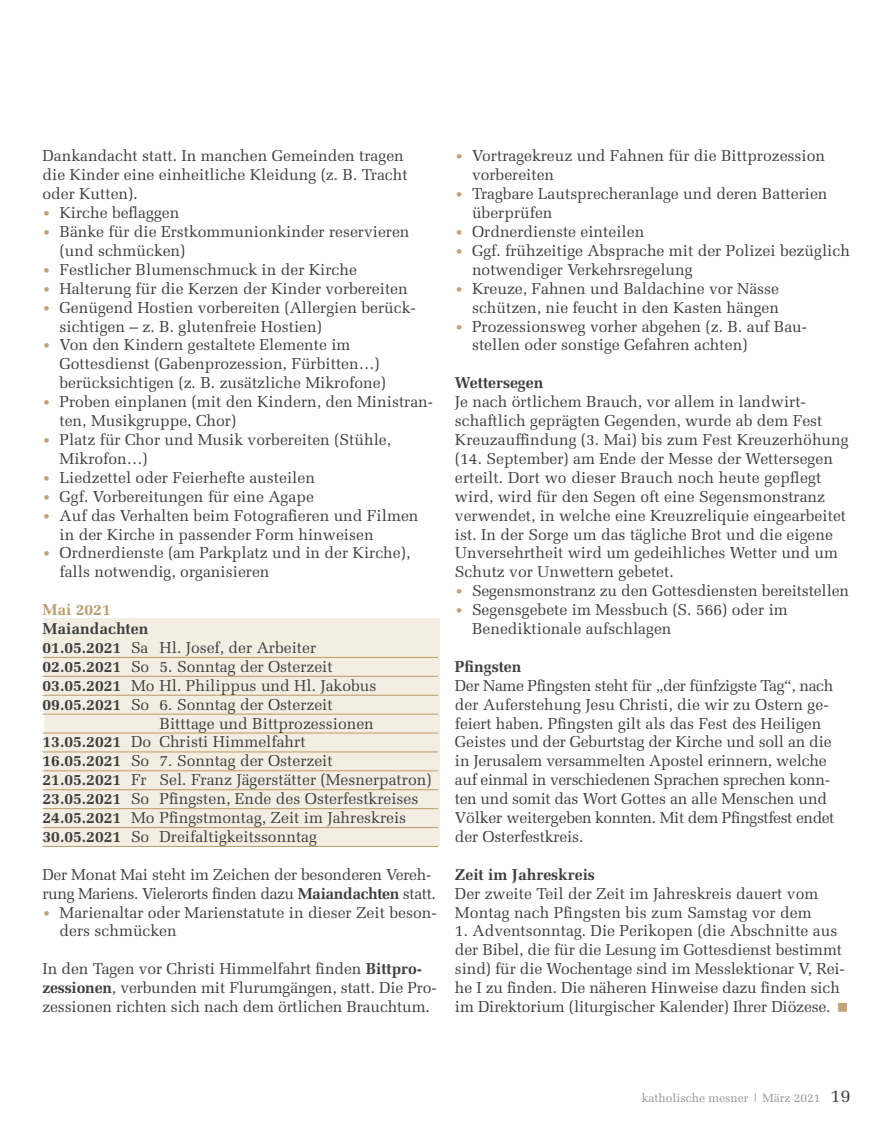
<style>
.page{position:relative;width:893px;height:1127px;background:#fff}
.page>*{position:absolute;margin:0;border:0;box-sizing:border-box;transform-origin:0 0}
.t1{font:15.75px/18.9px "Melior LT";color:#3e3e3f}
.t2{font:700 15.75px "Melior LT";color:#3e3e3f}
.t3{font:700 15.75px "Melior LT";color:#bc9b69}
.t4{font:12px "Melior LT";color:#939598}
.s1{font-size:13.5px;color:#c2a276}
.s2{font-weight:700}
.s3{font-size:18px;color:#3e3e3f}
</style>
<div class="page">
<div style="left:44px;top:618px;width:396px;height:228px;background:#f4ede2"></div>
<hr style="left:43px;top:657px;width:395px;height:1px;background:#bc9b69">
<hr style="left:43px;top:676px;width:395px;height:1px;background:#bc9b69">
<hr style="left:43px;top:695px;width:395px;height:1px;background:#bc9b69">
<hr style="left:43px;top:714px;width:395px;height:1px;background:#bc9b69">
<hr style="left:43px;top:733px;width:395px;height:1px;background:#bc9b69">
<hr style="left:43px;top:752px;width:395px;height:1px;background:#bc9b69">
<hr style="left:43px;top:770px;width:395px;height:1px;background:#bc9b69">
<hr style="left:43px;top:789px;width:395px;height:1px;background:#bc9b69">
<hr style="left:43px;top:808px;width:395px;height:1px;background:#bc9b69">
<hr style="left:43px;top:827px;width:395px;height:1px;background:#bc9b69">
<hr style="left:43px;top:846px;width:395px;height:1px;background:#bc9b69">
<p class="t1" style="left:43px;top:147px;width:367px">Dankandacht statt. In manchen Gemeinden tragen die Kinder eine einheitliche Kleidung (z. B. Tracht oder Kutten).</p>
<p class="t1" style="left:43px;top:203px;width:138px"><span class="s1">•</span> Kirche beflaggen</p>
<p class="t1" style="left:60px;top:222px;width:352px;text-indent:-17px"><span class="s1">•</span> Bänke für die Erstkommunionkinder reservieren (und schmücken)</p>
<p class="t1" style="left:43px;top:260px;width:316px"><span class="s1">•</span> Festlicher Blumenschmuck in der Kirche</p>
<p class="t1" style="left:43px;top:279px;width:367px"><span class="s1">•</span> Halterung für die Kerzen der Kinder vorbereiten</p>
<p class="t1" style="left:60px;top:298px;width:358px;text-indent:-17px"><span class="s1">•</span> Genügend Hostien vorbereiten (Allergien berück&shy;sichtigen – z. B. glutenfreie Hostien)</p>
<p class="t1" style="left:60px;top:336px;width:328px;text-indent:-17px"><span class="s1">•</span> Von den Kindern gestaltete Elemente im<br>Gottesdienst (Gabenprozession, Fürbitten…) berücksichtigen (z. B. zusätzliche Mikrofone)</p>
<p class="t1" style="left:60px;top:392px;width:375px;text-indent:-17px"><span class="s1">•</span> Proben einplanen (mit den Kindern, den Ministran&shy;ten, Musikgruppe, Chor)</p>
<p class="t1" style="left:60px;top:430px;width:333px;text-indent:-17px"><span class="s1">•</span> Platz für Chor und Musik vorbereiten (Stühle,<br>Mikrofon…)</p>
<p class="t1" style="left:43px;top:468px;width:274px"><span class="s1">•</span> Liedzettel oder Feierhefte austeilen</p>
<p class="t1" style="left:43px;top:487px;width:273px"><span class="s1">•</span> Ggf. Vorbereitungen für eine Agape</p>
<p class="t1" style="left:60px;top:506px;width:361px;text-indent:-17px"><span class="s1">•</span> Auf das Verhalten beim Fotografieren und Filmen in der Kirche in passender Form hinweisen</p>
<p class="t1" style="left:60px;top:544px;width:352px;text-indent:-17px"><span class="s1">•</span> Ordnerdienste (am Parkplatz und in der Kirche), falls notwendig, organisieren</p>
<p class="t3" style="left:43px;top:600px;width:70px">Mai 2021</p>
<p class="t2" style="left:43px;top:619px;width:107px">Maiandachten</p>
<p class="t1" style="left:43px;top:638px;width:275px"><span class="s2">01.05.2021</span> Sa Hl. Josef, der Arbeiter</p>
<p class="t1" style="left:43px;top:657px;width:292px"><span class="s2">02.05.2021</span> So 5. Sonntag der Osterzeit</p>
<p class="t1" style="left:43px;top:676px;width:335px"><span class="s2">03.05.2021</span> Mo Hl. Philippus und Hl. Jakobus</p>
<p class="t1" style="left:43px;top:695px;width:292px"><span class="s2">09.05.2021</span> So 6. Sonntag der Osterzeit</p>
<p class="t1" style="left:160px;top:714px;width:216px">Bitttage und Bittprozessionen</p>
<p class="t1" style="left:43px;top:733px;width:265px"><span class="s2">13.05.2021</span> Do Christi Himmelfahrt</p>
<p class="t1" style="left:43px;top:751px;width:292px"><span class="s2">16.05.2021</span> So 7. Sonntag der Osterzeit</p>
<p class="t1" style="left:43px;top:770px;width:391px"><span class="s2">21.05.2021</span> Fr Sel. Franz Jägerstätter (Mesnerpatron)</p>
<p class="t1" style="left:43px;top:789px;width:377px"><span class="s2">23.05.2021</span> So Pfingsten, Ende des Osterfestkreises</p>
<p class="t1" style="left:43px;top:808px;width:365px"><span class="s2">24.05.2021</span> Mo Pfingstmontag, Zeit im Jahreskreis</p>
<p class="t1" style="left:43px;top:827px;width:276px"><span class="s2">30.05.2021</span> So Dreifaltigkeitssonntag</p>
<p class="t1" style="left:43px;top:865px;width:395px">Der Monat Mai steht im Zeichen der besonderen Vereh&shy;rung Mariens. Vielerorts finden dazu <span class="s2">Maiandachten</span> statt.</p>
<p class="t1" style="left:60px;top:903px;width:379px;text-indent:-17px"><span class="s1">•</span> Marienaltar oder Marienstatute in dieser Zeit beson&shy;ders schmücken</p>
<p class="t1" style="left:43px;top:959px;width:396px">In den Tagen vor Christi Himmelfahrt finden <span class="s2">Bittpro&shy;zessionen</span>, verbunden mit Flurumgängen, statt. Die Pro&shy;zessionen richten sich nach dem örtlichen Brauchtum.</p>
<p class="t1" style="left:472px;top:147px;width:355px;text-indent:-17px"><span class="s1">•</span> Vortragekreuz und Fahnen für die Bittprozession vorbereiten</p>
<p class="t1" style="left:472px;top:184px;width:357px;text-indent:-17px"><span class="s1">•</span> Tragbare Lautsprecheranlage und deren Batterien überprüfen</p>
<p class="t1" style="left:455px;top:222px;width:191px"><span class="s1">•</span> Ordnerdienste einteilen</p>
<p class="t1" style="left:472px;top:241px;width:379px;text-indent:-17px"><span class="s1">•</span> Ggf. frühzeitige Absprache mit der Polizei bezüglich notwendiger Verkehrsregelung</p>
<p class="t1" style="left:455px;top:279px;width:326px;text-align:right"><span class="s1">•</span> Kreuze, Fahnen und Baldachine vor Nässe schützen, nie feucht in den Kasten hängen</p>
<p class="t1" style="left:472px;top:317px;width:335px;text-indent:-17px"><span class="s1">•</span> Prozessionsweg vorher abgehen (z. B. auf Bau&shy;stellen oder sonstige Gefahren achten)</p>
<p class="t2" style="left:455px;top:373px;width:90px">Wettersegen</p>
<p class="t1" style="left:455px;top:392px;width:395px">Je nach örtlichem Brauch, vor allem in landwirt&shy;schaftlich geprägten Gegenden, wurde ab dem Fest Kreuzauffindung (3. Mai) bis zum Fest Kreuzerhöhung (14. September) am Ende der Messe der Wettersegen erteilt. Dort wo dieser Brauch noch heute gepflegt wird, wird für den Segen oft eine Segensmonstranz verwendet, in welche eine Kreuzreliquie eingearbeitet ist. In der Sorge um das tägliche Brot und die eigene Unversehrtheit wird um gedeihliches Wetter und um Schutz vor Unwettern gebetet.</p>
<p class="t1" style="left:455px;top:581px;width:396px"><span class="s1">•</span> Segensmonstranz zu den Gottesdiensten bereitstellen</p>
<p class="t1" style="left:472px;top:600px;width:317px;text-indent:-17px"><span class="s1">•</span> Segensgebete im Messbuch (S. 566) oder im<br>Benediktionale aufschlagen</p>
<p class="t2" style="left:455px;top:657px;width:68px">Pfingsten</p>
<p class="t1" style="left:455px;top:676px;width:381px">Der Name Pfingsten steht für „der fünfzigste Tag“, nach der Auferstehung Jesu Christi, die wir zu Ostern ge&shy;feiert haben. Pfingsten gilt als das Fest des Heiligen Geistes und der Geburtstag der Kirche und soll an die in Jerusalem versammelten Apostel erinnern, welche auf einmal in verschiedenen Sprachen sprechen konn&shy;ten und somit das Wort Gottes an alle Menschen und Völker weitergeben konnten. Mit dem Pfingstfest endet der Osterfestkreis.</p>
<p class="t2" style="left:455px;top:865px;width:141px">Zeit im Jahreskreis</p>
<p class="t1" style="left:455px;top:884px;width:365px">Der zweite Teil der Zeit im Jahreskreis dauert vom<br>Montag nach Pfingsten bis zum Samstag vor dem</p>
<p class="t1" style="left:455px;top:922px;width:391px">1. Adventsonntag. Die Perikopen (die Abschnitte aus der Bibel, die für die Lesung im Gottesdienst bestimmt sind) für die Wochentage sind im Messlektionar V, Rei&shy;he I zu finden. Die näheren Hinweise dazu finden sich im Direktorium (liturgischer Kalender) Ihrer Diözese.</p>
<p class="t4" style="left:642px;top:1091px;width:210px">katholische mesner | März 2021 <span class="s3">19</span></p>
</div>
